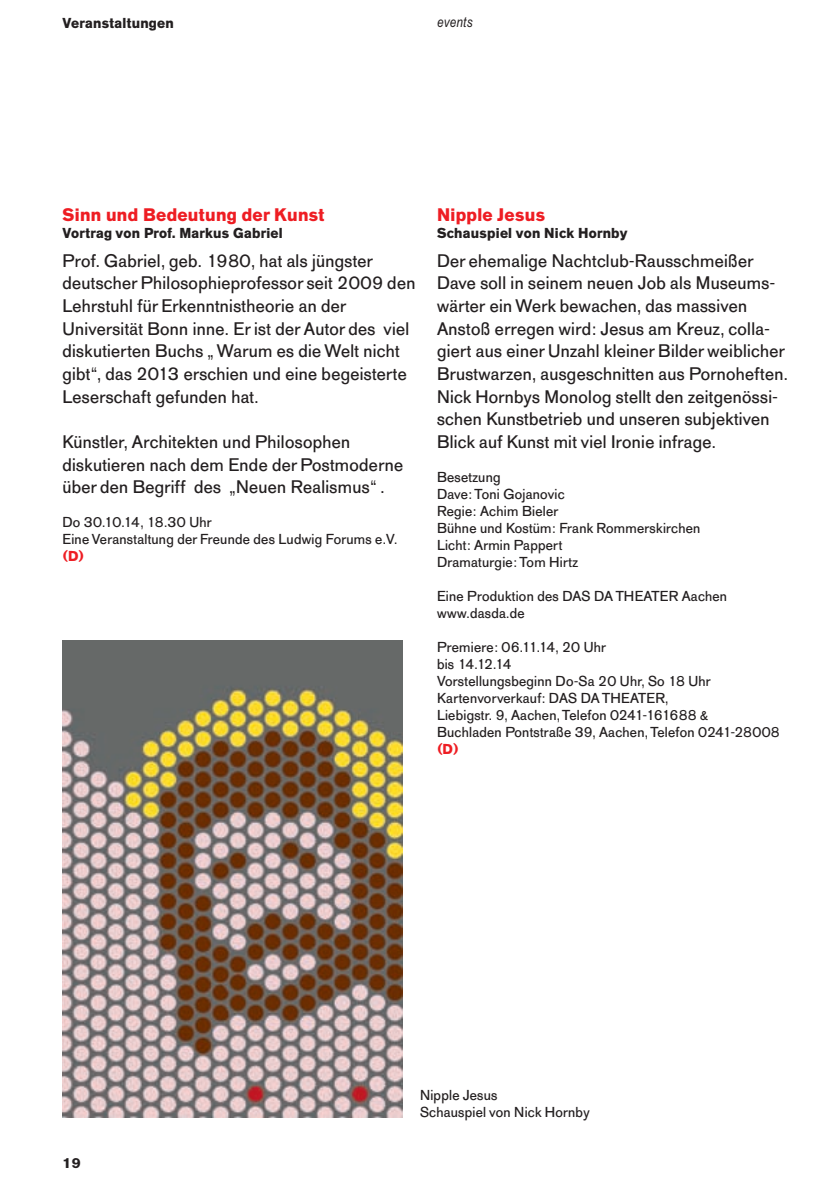
<style>
.page{position:relative;width:840px;height:1191px;background:#fff}
.page>*{position:absolute;margin:0;border:0;box-sizing:border-box;transform-origin:0 0}
.t1{font:18px/22.6px "AG Old Face BQ";letter-spacing:.02em;color:#231f20}
.t2{font:700 18px "AG Old Face BQ";letter-spacing:.02em;color:#ee1d23}
.t3{font:14.4px/17px "AG Old Face BQ";letter-spacing:.02em;color:#231f20}
.t4{font:700 14.4px "AG Old Face BQ";letter-spacing:.02em;color:#231f20}
.t5{font:700 14.4px "AG Old Face BQ";color:#ee1d23}
.t6{font:italic 14.4px "Arial Narrow";letter-spacing:.015em;color:#231f20}
</style>
<div class="page">
<img style="left:62px;top:641px;width:341px;height:476px">
<p class="t4" style="left:62px;top:15px;width:113px">Veranstaltungen</p>
<p class="t6" style="left:437px;top:17px;width:37px">events</p>
<p class="t2" style="left:62px;top:206px;width:263px">Sinn und Bedeutung der Kunst</p>
<p class="t4" style="left:62px;top:226px;width:222px">Vortrag von Prof. Markus Gabriel</p>
<p class="t1" style="left:62px;top:249px;width:354px">Prof. Gabriel, geb. 1980, hat als jüngster deutscher Philosophieprofessor seit 2009 den Lehrstuhl für Erkenntnistheorie an der Universität Bonn inne. Er ist der Autor des viel diskutierten Buchs „ Warum es die Welt nicht gibt“, das 2013 erschien und eine begeisterte Leserschaft gefunden hat.</p>
<p class="t1" style="left:62px;top:431px;width:342px">Künstler, Architekten und Philosophen diskutieren nach dem Ende der Postmoderne über den Begriff des „Neuen Realismus“ .</p>
<p class="t3" style="left:62px;top:514px;width:336px">Do 30.10.14, 18.30 Uhr<br>Eine Veranstaltung der Freunde des Ludwig Forums e.V.</p>
<p class="t5" style="left:62px;top:549px;width:23px">(D)</p>
<p class="t2" style="left:437px;top:206px;width:109px">Nipple Jesus</p>
<p class="t4" style="left:437px;top:226px;width:192px">Schauspiel von Nick Hornby</p>
<p class="t1" style="left:437px;top:249px;width:352px">Der ehemalige Nachtclub-Rausschmeißer Dave soll in seinem neuen Job als Museums - wärter ein Werk bewachen, das massiven Anstoß erregen wird: Jesus am Kreuz, colla - giert aus einer Unzahl kleiner Bilder weiblicher Brustwarzen, ausgeschnitten aus Pornoheften.<br>Nick Hornbys Monolog stellt den zeitgenössi&shy;schen Kunstbetrieb und unseren subjektiven Blick auf Kunst mit viel Ironie infrage.</p>
<p class="t3" style="left:437px;top:469px;width:265px">Besetzung<br>Dave: Toni Gojanovic<br>Regie: Achim Bieler<br>Bühne und Kostüm: Frank Rommerskirchen<br>Licht: Armin Pappert<br>Dramaturgie: Tom Hirtz</p>
<p class="t3" style="left:437px;top:588px;width:291px">Eine Produktion des DAS DA THEATER Aachen www.dasda.de</p>
<p class="t3" style="left:437px;top:639px;width:344px">Premiere: 06.11.14, 20 Uhr<br>bis 14.12.14<br>Vorstellungsbeginn Do-Sa 20 Uhr, So 18 Uhr Kartenvorverkauf: DAS DA THEATER,<br>Liebigstr. 9, Aachen, Telefon 0241-161688 &amp;<br>Buchladen Pontstraße 39, Aachen, Telefon 0241-28008</p>
<p class="t5" style="left:437px;top:742px;width:23px">(D)</p>
<p class="t4" style="left:62px;top:1155px;width:20px">19</p>
<p class="t3" style="left:420px;top:1086px;width:171px">Nipple Jesus<br>Schauspiel von Nick Hornby</p>
</div>
